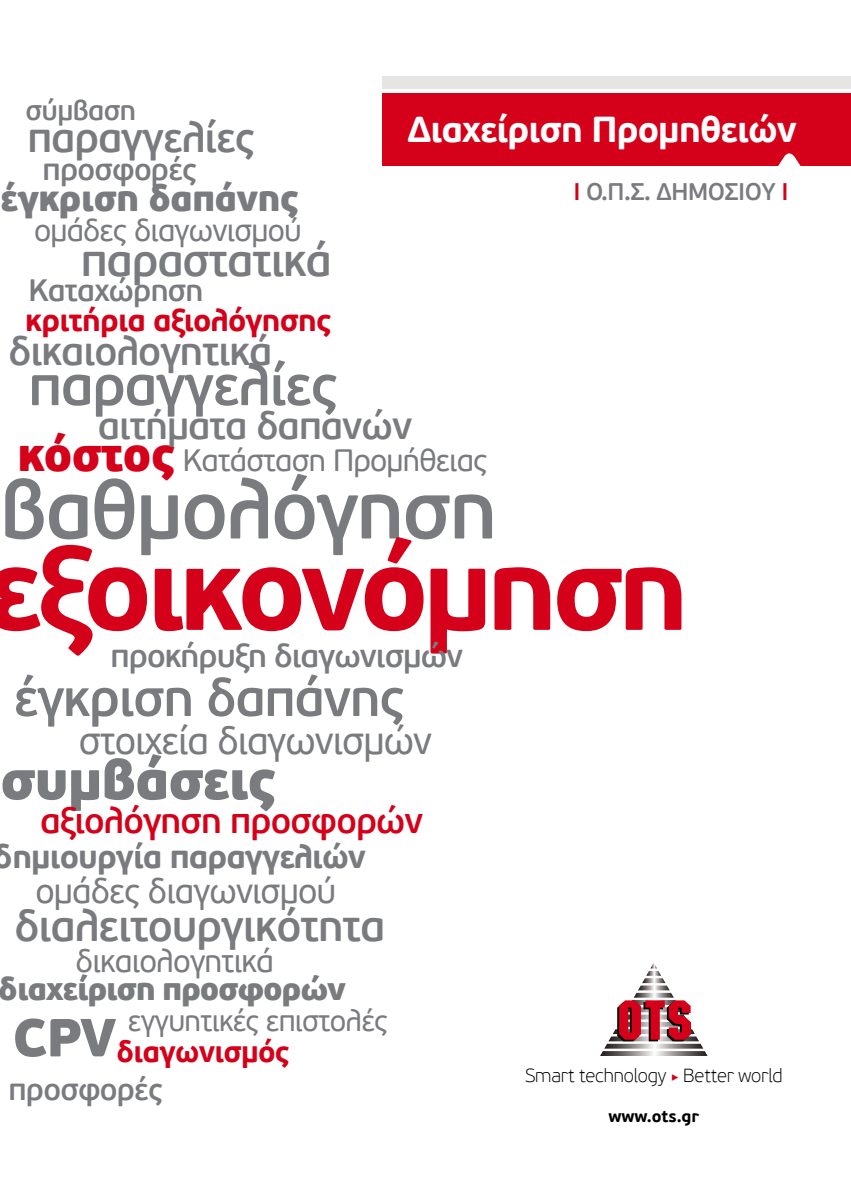
<style>
.page{position:relative;width:851px;height:1191px;background:#fff}
.page>*{position:absolute;margin:0;border:0;box-sizing:border-box;transform-origin:0 0}
.t1{font:700 116.25px "PF Beau Sans Pro";letter-spacing:-.05em;color:#d50019}
.t2{font:600 82.05px "PF Beau Sans Pro";letter-spacing:-.025em;color:#797b7f}
.t3{font:600 57px "PF Beau Sans Pro";letter-spacing:-.025em;color:#797b7f}
.t4{font:900 55.65px "PF Beau Sans Pro";letter-spacing:-.03em;color:#797b7f}
.t5{font:900 53.4px "PF Beau Sans Pro";color:#797b7f}
.t6{font:600 52.65px "PF Beau Sans Pro";letter-spacing:-.025em;color:#797b7f}
.t7{font:900 47.25px "PF Beau Sans Pro";letter-spacing:-.025em;color:#d50019}
.t8{font:600 45.45px "PF Beau Sans Pro";letter-spacing:-.025em;color:#797b7f}
.t9{font:600 43.65px "PF Beau Sans Pro";letter-spacing:-.025em;color:#797b7f}
.t10{font:600 41.85px "PF Beau Sans Pro";letter-spacing:-.025em;color:#797b7f}
.t11{font:600 40.05px "PF Beau Sans Pro";letter-spacing:-.025em;color:#797b7f}
.t12{font:600 38.55px "PF Beau Sans Pro";letter-spacing:-.025em;color:#797b7f}
.t13{font:38.4px "PF Beau Sans Pro";letter-spacing:-.025em;color:#797b7f}
.t14{font:900 36.6px "PF Beau Sans Pro";letter-spacing:-.025em;color:#797b7f}
.t15{font:700 36px "PF Beau Sans Pro";letter-spacing:-.025em;color:#fff}
.t16{font:600 35.7px "PF Beau Sans Pro";letter-spacing:-.025em;color:#d50019}
.t17{font:34.65px "PF Beau Sans Pro";letter-spacing:-.025em;color:#797b7f}
.t18{font:700 32.55px "PF Beau Sans Pro";letter-spacing:-.03em;color:#797b7f}
.t19{font:600 32.4px "PF Beau Sans Pro";letter-spacing:-.03em;color:#797b7f}
.t20{font:900 31.65px "PF Beau Sans Pro";letter-spacing:-.04em;color:#797b7f}
.t21{font:31.65px "PF Beau Sans Pro";letter-spacing:-.025em;color:#797b7f}
.t22{font:30.75px "PF Beau Sans Pro";letter-spacing:-.025em;color:#797b7f}
.t23{font:600 30.75px "PF Beau Sans Pro";letter-spacing:-.025em;color:#797b7f}
.t24{font:700 30.75px "PF Beau Sans Pro";letter-spacing:-.025em;color:#d50019}
.t25{font:29.55px "PF Beau Sans Pro";letter-spacing:-.025em;color:#797b7f}
.t26{font:700 29.55px "PF Beau Sans Pro";letter-spacing:-.025em;color:#d50019}
.t27{font:600 28.05px "PF Beau Sans Pro";letter-spacing:-.025em;color:#797b7f}
.t28{font:600 24px "PF Beau Sans Pro";letter-spacing:-.02em;color:#797b7f}
.t29{font:100 18.9px "PF Beau Sans Pro";letter-spacing:-.01em;color:#000}
.t30{font:700 16.5px "PF Beau Sans Pro";color:#000}
.s1{color:#d50019}
</style>
<div class="page">
<div style="left:383px;top:77px;width:467px;height:12px;background:#e7e4e4"></div>
<div style="left:383px;top:94px;width:467px;height:72px;background:#d50019"></div>
<svg style="left:778px;top:153px;width:23px;height:13px"></svg>
<svg style="left:600px;top:963px;width:107px;height:93px"></svg>
<p class="t27" style="left:26px;top:94px;width:112px">σύμβαση</p>
<p class="t15" style="left:407px;top:107px;width:391px">Διαχείριση Προμηθειών</p>
<p class="t28" style="left:573px;top:177px;width:217px"><span class="s1">I</span> Ο.Π.Σ. ΔΗΜΟΣΙΟΥ <span class="s1">I</span></p>
<h3 class="t10" style="left:27px;top:113px;width:229px">παραγγελίες</h3>
<p class="t23" style="left:43px;top:151px;width:156px">προσφορές</p>
<p class="t14" style="left:0;top:174px;width:301px">έγκριση δαπάνης</p>
<p class="t22" style="left:34px;top:213px;width:269px">ομάδες διαγωνισμού</p>
<h3 class="t8" style="left:81px;top:233px;width:252px">παραστατικά</h3>
<p class="t23" style="left:28px;top:272px;width:177px">Καταχώρηση</p>
<p class="t24" style="left:25px;top:301px;width:308px">κριτήρια αξιολόγησης</p>
<h3 class="t11" style="left:9px;top:327px;width:265px">δικαιολογητικά</h3>
<h3 class="t3" style="left:28px;top:351px;width:311px">παραγγελίες</h3>
<p class="t12" style="left:98px;top:403px;width:316px">αιτήματα δαπανών</p>
<h3 class="t7" style="left:17px;top:424px;width:160px">κόστος</h3>
<p class="t22" style="left:183px;top:443px;width:306px">Κατάσταση Προμήθειας</p>
<h2 class="t2" style="left:0;top:461px;width:499px">βαθμολόγηση</h2>
<h1 class="t1" style="left:-14px;top:517px;width:704px">εξοικονόμηση</h1>
<p class="t19" style="left:111px;top:637px;width:354px">προκήρυξη διαγωνισμών</p>
<h3 class="t6" style="left:14px;top:666px;width:393px">έγκριση δαπάνης</h3>
<p class="t13" style="left:79px;top:718px;width:355px">στοιχεία διαγωνισμών</p>
<h3 class="t4" style="left:0;top:744px;width:278px">συμβάσεις</h3>
<p class="t16" style="left:40px;top:799px;width:384px">αξιολόγηση προσφορών</p>
<p class="t18" style="left:-6px;top:836px;width:373px">δημιουργία παραγγελιών</p>
<p class="t17" style="left:35px;top:871px;width:302px">ομάδες διαγωνισμού</p>
<h3 class="t9" style="left:15px;top:900px;width:372px">διαλειτουργικότητα</h3>
<p class="t21" style="left:75px;top:942px;width:200px">δικαιολογητικά</p>
<p class="t20" style="left:-1px;top:968px;width:348px">διαχείριση προσφορών</p>
<p class="t25" style="left:128px;top:1003px;width:261px">εγγυητικές επιστολές</p>
<h3 class="t5" style="left:12px;top:1003px;width:106px">CPV</h3>
<p class="t26" style="left:116px;top:1033px;width:175px">διαγωνισμός</p>
<p class="t29" style="left:525px;top:1065px;width:259px">Smart technology <span class="s1">‣</span> Βetter world</p>
<p class="t30" style="left:608px;top:1106px;width:92px">www.ots.gr</p>
<p class="t23" style="left:9px;top:1071px;width:156px">προσφορές</p>
</div>
